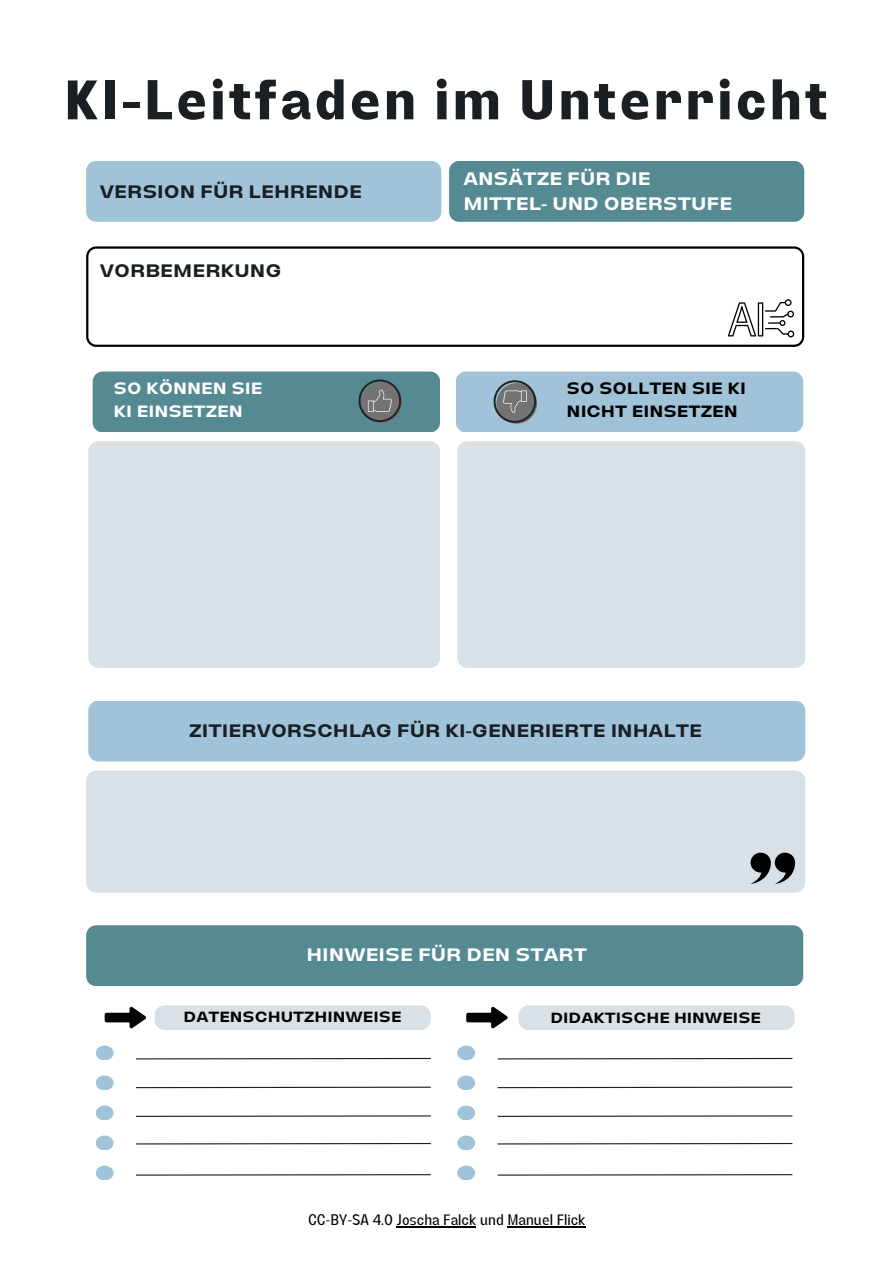
<style>
.page{position:relative;width:894px;height:1264px;background:#fff}
.page>*{position:absolute;margin:0;border:0;box-sizing:border-box;transform-origin:0 0}
.t1{font:700 55.5px "Lazord";letter-spacing:.055em;color:#1a1f23}
.t2{font:700 expanded 18px "Lazord";color:#1a1f23}
.t3{font:700 expanded 18px/24.8px "Lazord";color:#fff}
.t4{font:700 expanded 16.2px/22.5px "Lazord";color:#000}
.t5{font:700 expanded 16.2px/22.5px "Lazord";color:#fff}
.t6{font:15px "Lazord";color:#000}
.t7{font:700 expanded 14.7px "Lazord";color:#000}
</style>
<div class="page">
<svg style="left:86px;top:246px;width:718px;height:100px"></svg>
<div style="left:86px;top:161px;width:355px;height:61px;background:#a1c3d9;border-radius:10px"></div>
<div style="left:88px;top:700px;width:717px;height:61px;background:#a1c3d9;border-radius:10px"></div>
<div style="left:88px;top:441px;width:352px;height:227px;background:#dae1e6;border-radius:10px"></div>
<div style="left:93px;top:371px;width:347px;height:61px;background:#558a93;border-radius:10px"></div>
<div style="left:457px;top:441px;width:348px;height:227px;background:#dae1e6;border-radius:10px"></div>
<div style="left:449px;top:161px;width:355px;height:61px;background:#558a93;border-radius:10px"></div>
<div style="left:455px;top:371px;width:348px;height:61px;background:#a1c3d9;border-radius:10px"></div>
<div style="left:86px;top:770px;width:718px;height:122px;background:#dae1e6;border-radius:10px"></div>
<div style="left:86px;top:925px;width:717px;height:61px;background:#558a93;border-radius:10px"></div>
<hr style="left:136px;top:1057px;width:294px;height:2px;background:#1a1f23">
<hr style="left:136px;top:1086px;width:294px;height:2px;background:#1a1f23">
<hr style="left:136px;top:1115px;width:294px;height:1px;background:#1a1f23">
<div style="left:96px;top:1045px;width:18px;height:15px;background:#a1c3d9;border-radius:50%"></div>
<div style="left:96px;top:1075px;width:18px;height:15px;background:#a1c3d9;border-radius:50%"></div>
<div style="left:96px;top:1105px;width:18px;height:15px;background:#a1c3d9;border-radius:50%"></div>
<div style="left:96px;top:1135px;width:18px;height:15px;background:#a1c3d9;border-radius:50%"></div>
<div style="left:96px;top:1165px;width:18px;height:15px;background:#a1c3d9;border-radius:50%"></div>
<svg style="left:727px;top:299px;width:67px;height:38px"></svg>
<svg style="left:361px;top:382px;width:41px;height:41px"></svg>
<svg style="left:358px;top:379px;width:43px;height:43px"></svg>
<svg style="left:496px;top:383px;width:41px;height:41px"></svg>
<svg style="left:493px;top:380px;width:43px;height:43px"></svg>
<svg style="left:750px;top:852px;width:44px;height:32px"></svg>
<hr style="left:136px;top:1142px;width:294px;height:2px;background:#1a1f23">
<hr style="left:136px;top:1174px;width:294px;height:1px;background:#1a1f23">
<hr style="left:497px;top:1057px;width:295px;height:2px;background:#1a1f23">
<hr style="left:497px;top:1086px;width:295px;height:2px;background:#1a1f23">
<hr style="left:497px;top:1115px;width:295px;height:1px;background:#1a1f23">
<div style="left:457px;top:1045px;width:18px;height:15px;background:#a1c3d9;border-radius:50%"></div>
<div style="left:457px;top:1075px;width:18px;height:15px;background:#a1c3d9;border-radius:50%"></div>
<div style="left:457px;top:1105px;width:18px;height:15px;background:#a1c3d9;border-radius:50%"></div>
<div style="left:457px;top:1135px;width:18px;height:15px;background:#a1c3d9;border-radius:50%"></div>
<div style="left:457px;top:1165px;width:18px;height:15px;background:#a1c3d9;border-radius:50%"></div>
<hr style="left:497px;top:1142px;width:295px;height:2px;background:#1a1f23">
<hr style="left:497px;top:1174px;width:295px;height:1px;background:#1a1f23">
<svg style="left:105px;top:1006px;width:41px;height:22px"></svg>
<svg style="left:466px;top:1006px;width:41px;height:22px"></svg>
<div style="left:154px;top:1005px;width:276px;height:24px;background:#dae1e6;border-radius:10px"></div>
<div style="left:518px;top:1005px;width:276px;height:24px;background:#dae1e6;border-radius:10px"></div>
<hr style="left:396px;top:1226px;width:80px;height:1px;background:#000">
<hr style="left:507px;top:1226px;width:78px;height:1px;background:#000">
<h2 class="t1" style="left:64px;top:79px;width:764px">KI-Leitfaden im Unterricht</h2>
<h1 class="t2" style="left:100px;top:182px;width:264px">VERSION FÜR LEHRENDE</h1>
<h2 class="t2" style="left:100px;top:261px;width:183px">VORBEMERKUNG</h2>
<h2 class="t5" style="left:114px;top:377px;width:150px">SO KÖNNEN SIE<br>KI EINSETZEN</h2>
<p class="t3" style="left:463px;top:167px;width:270px">ANSÄTZE FÜR DIE<br>MITTEL- UND OBERSTUFE</p>
<p class="t4" style="left:566px;top:377px;width:181px">SO SOLLTEN SIE KI<br>NICHT EINSETZEN</p>
<p class="t2" style="left:189px;top:721px;width:514px">ZITIERVORSCHLAG FÜR KI-GENERIERTE INHALTE</p>
<h2 class="t3" style="left:306px;top:942px;width:282px">HINWEISE FÜR DEN START</h2>
<p class="t7" style="left:183px;top:1009px;width:219px">DATENSCHUTZHINWEISE</p>
<h2 class="t7" style="left:550px;top:1010px;width:212px">DIDAKTISCHE HINWEISE</h2>
<h2 class="t6" style="left:308px;top:1214px;width:279px">CC-BY-SA 4.0 Joscha Falck und Manuel Flick</h2>
</div>
